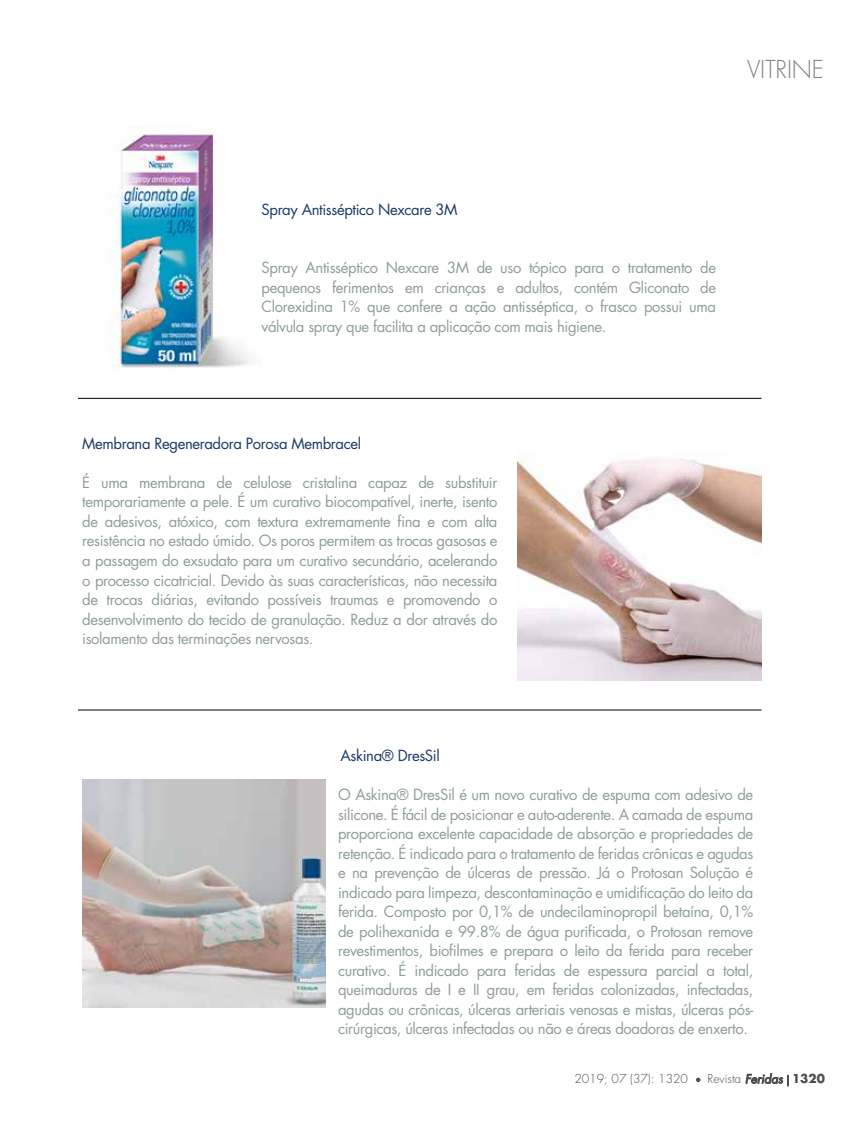
<style>
.page{position:relative;width:859px;height:1132px;background:#fff}
.page>*{position:absolute;margin:0;border:0;box-sizing:border-box;transform-origin:0 0}
.t1{font:300 24px "Futura Std";letter-spacing:-.01em;color:#808285}
.t2{font:15px/19.5px "Futura Std";letter-spacing:-.025em;color:#8e9c9c;text-align:justify}
.t3{font:15px "Futura Std";letter-spacing:-.025em;color:#1a3967}
.t4{font:300 12px "Futura Std";color:#4d4d4f}
.s1{font-size:9px}
.s2{font-weight:400;font-style:italic}
.s3{font-weight:400;font-style:italic;font-size:9px}
.s4{font-weight:700}
</style>
<div class="page">
<hr style="left:78px;top:398px;width:683px;height:1px;background:#000">
<hr style="left:78px;top:709px;width:683px;height:1px;background:#000">
<img style="left:109px;top:134px;width:143px;height:234px">
<img style="left:518px;top:459px;width:243px;height:221px">
<img style="left:82px;top:779px;width:244px;height:228px">
<svg style="left:696px;top:1077px;width:4px;height:4px"></svg>
<svg style="left:745px;top:1072px;width:44px;height:13px"></svg>
<h1 class="t1" style="left:747px;top:55px;width:78px">VITRINE</h1>
<p class="t3" style="left:262px;top:199px;width:198px">Spray Antisséptico Nexcare 3M</p>
<p class="t2" style="left:262px;top:258px;width:456px">Spray Antisséptico Nexcare 3M de uso tópico para o tratamento de pequenos ferimentos em crianças e adultos, contém Gliconato de Clorexidina 1% que confere a ação antisséptica, o frasco possui uma válvula spray que facilita a aplicação com mais higiene.</p>
<p class="t3" style="left:82px;top:433px;width:280px">Membrana Regeneradora Porosa Membracel</p>
<p class="t2" style="left:82px;top:472px;width:417px">É uma membrana de celulose cristalina capaz de substituir temporariamente a pele. É um curativo biocompatível, inerte, isento de adesivos, atóxico, com textura extremamente fina e com alta resistência no estado úmido. Os poros permitem as trocas gasosas e a passagem do exsudato para um curativo secundário, acelerando o processo cicatricial. Devido às suas características, não necessita de trocas diárias, evitando possíveis traumas e promovendo o desenvolvimento do tecido de granulação. Reduz a dor através do isolamento das terminações nervosas.</p>
<p class="t3" style="left:341px;top:745px;width:101px">Askina® DresSil</p>
<p class="t2" style="left:338px;top:784px;width:417px">O Askina® DresSil é um novo curativo de espuma com adesivo de silicone. É fácil de posicionar e auto-aderente. A camada de espuma proporciona excelente capacidade de absorção e propriedades de retenção. É indicado para o tratamento de feridas crônicas e agudas e na prevenção de úlceras de pressão. Já o Protosan Solução é indicado para limpeza, descontaminação e umidificação do leito da ferida. Composto por 0,1% de undecilaminopropil betaína, 0,1% de polihexanida e 99.8% de água purificada, o Protosan remove revestimentos, biofilmes e prepara o leito da ferida para receber curativo. É indicado para feridas de espessura parcial a total, queimaduras de I e II grau, em feridas colonizadas, infectadas, agudas ou crônicas, úlceras arteriais venosas e mistas, úlceras pós&shy;cirúrgicas, úlceras infectadas ou não e áreas doadoras de enxerto.</p>
<p class="t4" style="left:574px;top:1071px;width:252px">2019; 07 (37): 1320 <span class="s1">•</span> Revista <span class="s2">Feridas</span> <span class="s3">|</span> <span class="s4">1320</span></p>
</div>
